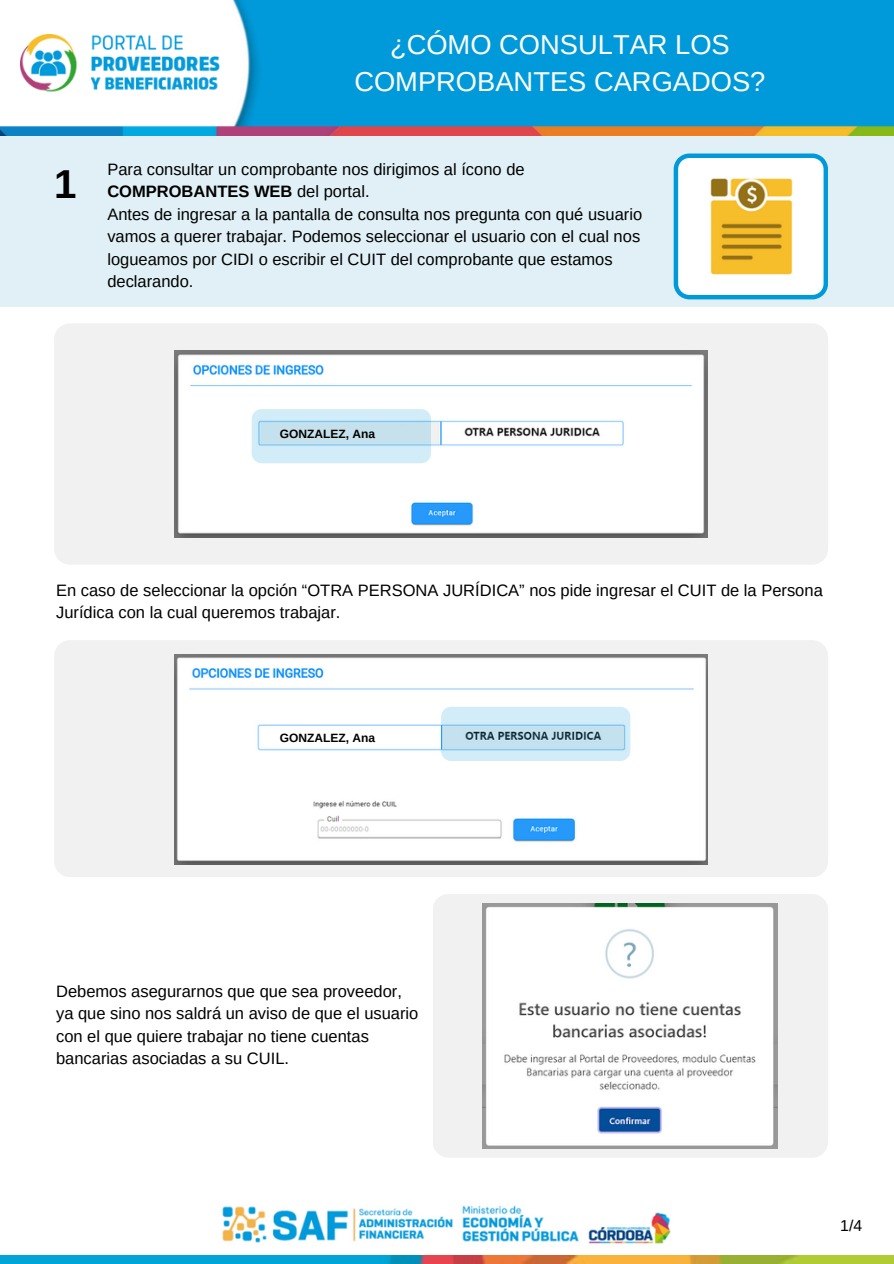
<style>
.page{position:relative;width:894px;height:1264px;background:#fff}
.page>*{position:absolute;margin:0;border:0;box-sizing:border-box;transform-origin:0 0}
.t1{font:700 40.35px "Arimo";color:#000}
.t2{font:27.3px/37.2px "Arimo";color:#fff;text-align:center}
.t3{font:16.5px/22.5px "Arimo";color:#000}
.t4{font:15.9px "Arimo";color:#000}
.t5{font:700 12px "Arimo";color:#000}
.s1{font-weight:700}
</style>
<div class="page">
<div style="left:0;top:135px;width:893px;height:171px;background:#e0f0f6"></div>
<div style="left:54px;top:323px;width:773px;height:241px;background:#f1f1f1;border-radius:16px"></div>
<svg style="left:673px;top:153px;width:154px;height:146px;background:#d0ecf8"></svg>
<img style="left:701px;top:178px;width:98px;height:97px">
<div style="left:0;top:0;width:893px;height:129px;background:#009ada"></div>
<img style="left:0;top:0;width:258px;height:116px">
<img style="left:0;top:116px;width:893px;height:19px">
<img style="left:20px;top:35px;width:199px;height:59px">
<div style="left:54px;top:640px;width:773px;height:237px;background:#f1f1f1;border-radius:16px"></div>
<div style="left:432px;top:894px;width:395px;height:263px;background:#f1f1f1;border-radius:16px"></div>
<img style="left:483px;top:903px;width:294px;height:245px">
<img style="left:174px;top:350px;width:533px;height:187px">
<img style="left:174px;top:655px;width:533px;height:209px">
<svg style="left:441px;top:706px;width:189px;height:55px;background:#bfddea"></svg>
<img style="left:0;top:1255px;width:893px;height:8px">
<img style="left:222px;top:1205px;width:449px;height:39px">
<div style="left:276px;top:730px;width:158px;height:14px;background:#fff"></div>
<svg style="left:251px;top:409px;width:180px;height:54px;background:#c9e6f3"></svg>
<p class="t1" style="left:54px;top:162px;width:24px">1</p>
<p class="t2" style="left:354px;top:26px;width:412px">¿CÓMO CONSULTAR LOS<br>COMPROBANTES CARGADOS?</p>
<h2 class="t3" style="left:107px;top:158px;width:536px">Para consultar un comprobante nos dirigimos al ícono de <span class="s1">COMPROBANTES WEB</span> del portal.<br>Antes de ingresar a la pantalla de consulta nos pregunta con qué usuario vamos a querer trabajar. Podemos seleccionar el usuario con el cual nos logueamos por CIDI o escribir el CUIT del comprobante que estamos declarando.</h2>
<p class="t5" style="left:280px;top:427px;width:97px">GONZALEZ, Ana</p>
<p class="t3" style="left:56px;top:578px;width:768px">En caso de seleccionar la opción “OTRA PERSONA JURÍDICA” nos pide ingresar el CUIT de la Persona<br>Jurídica con la cual queremos trabajar.</p>
<h2 class="t5" style="left:280px;top:731px;width:97px">GONZALEZ, Ana</h2>
<h2 class="t3" style="left:56px;top:979px;width:364px">Debemos asegurarnos que que sea proveedor, ya que sino nos saldrá un aviso de que el usuario con el que quiere trabajar no tiene cuentas bancarias asociadas a su CUIL.</h2>
<p class="t4" style="left:840px;top:1216px;width:23px">1/4</p>
</div>
